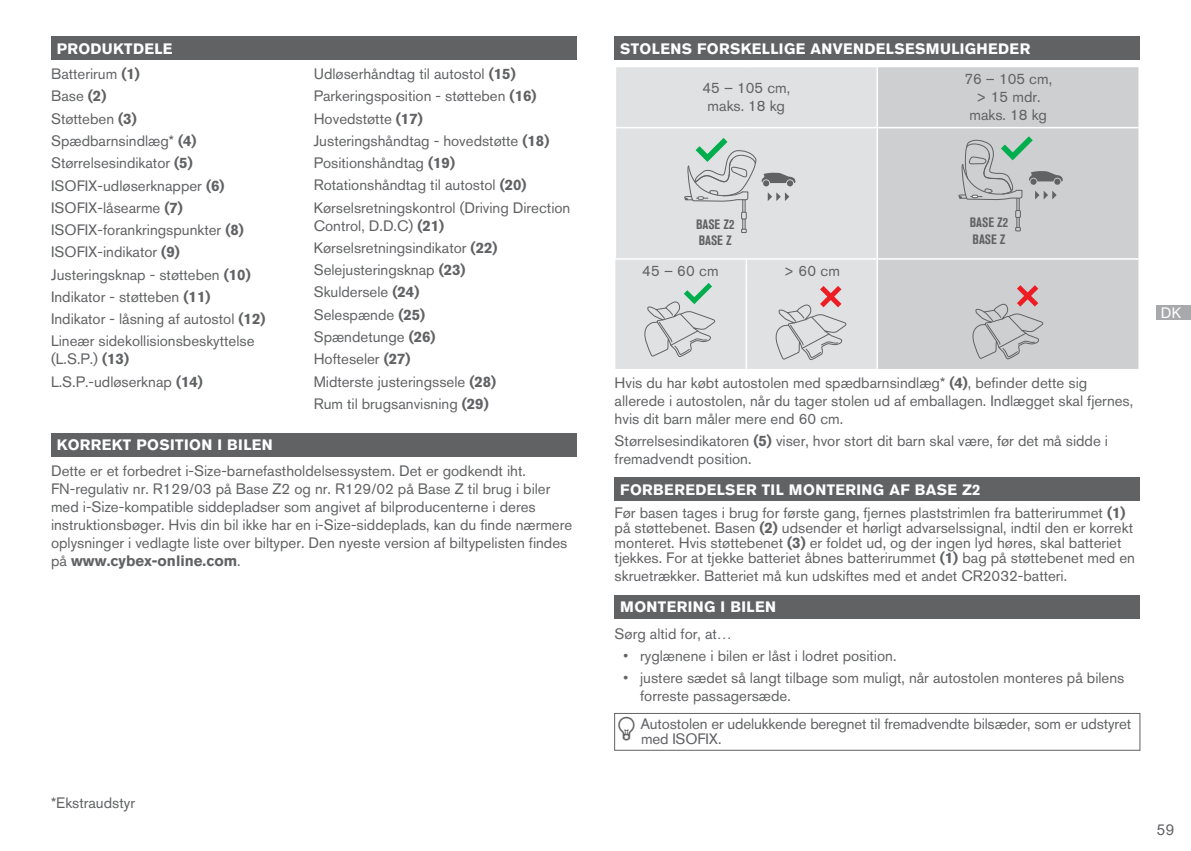
<style>
.page{position:relative;width:1191px;height:851px;background:#fff}
.page>*{position:absolute;margin:0;border:0;box-sizing:border-box;transform-origin:0 0}
.t1{font:15px/22.2px "Akzidenz Grotesk Pro";color:#616264}
.t2{font:700 15px/25.5px "Akzidenz Grotesk Pro";letter-spacing:.025em;color:#fff}
.t3{font:15px "Arial";color:#616264}
.t4{font:15px "Akzidenz Grotesk Pro";color:#fff}
.t5{font:700 condensed 13.5px/16.2px "Akzidenz Grotesk BQ";color:#616264}
.s1{font-weight:400;color:#616264}
.s2{color:#616264}
.s3{font-weight:700}
.s4{font-weight:700;color:#fff}
.s5{font-family:"Arial"}
</style>
<div class="page">
<div style="left:1157px;top:305px;width:34px;height:15px;background:#a7a9ac"></div>
<div style="left:51px;top:37px;width:525px;height:23px;background:#616264"></div>
<div style="left:51px;top:432px;width:525px;height:24px;background:#616264"></div>
<div style="left:614px;top:37px;width:526px;height:23px;background:#616264"></div>
<div style="left:614px;top:477px;width:526px;height:24px;background:#616264"></div>
<div style="left:614px;top:594px;width:526px;height:24px;background:#616264"></div>
<div style="left:614px;top:713px;width:526px;height:37px;border:1px solid #616264"></div>
<div style="left:615px;top:67px;width:261px;height:302px;background:#e0e1e2"></div>
<div style="left:878px;top:67px;width:260px;height:302px;background:#cdcfd0"></div>
<hr style="left:614px;top:67px;width:2px;height:60px;background:#fff">
<hr style="left:614px;top:127px;width:132px;height:1px;background:#fff">
<hr style="left:614px;top:128px;width:2px;height:130px;background:#fff">
<hr style="left:746px;top:127px;width:131px;height:1px;background:#fff">
<hr style="left:877px;top:127px;width:263px;height:1px;background:#fff">
<hr style="left:877px;top:258px;width:263px;height:2px;background:#fff">
<hr style="left:614px;top:258px;width:132px;height:2px;background:#fff">
<hr style="left:746px;top:258px;width:131px;height:2px;background:#fff">
<hr style="left:745px;top:260px;width:2px;height:21px;background:#fff">
<hr style="left:745px;top:281px;width:2px;height:88px;background:#fff">
<svg style="left:683px;top:138px;width:112px;height:95px;background:#d0d4d3"></svg>
<svg style="left:1015px;top:218px;width:5px;height:13px"></svg>
<div style="left:1015px;top:210px;width:5px;height:8px;border:1px solid #616264"></div>
<svg style="left:958px;top:136px;width:104px;height:74px;background:#bac1bf"></svg>
<svg style="left:968px;top:285px;width:76px;height:75px;background:#c5bfc0"></svg>
<svg style="left:640px;top:283px;width:76px;height:74px;background:#ced4d3"></svg>
<svg style="left:771px;top:286px;width:76px;height:75px;background:#d6ced0"></svg>
<p class="t2" style="left:51px;top:36px;width:123px;text-indent:6px">PRODUKTDELE<br><span class="s1">Batterirum</span> <span class="s2">(1)</span></p>
<p class="t1" style="left:51px;top:85px;width:216px">Base <span class="s3">(2)<br></span>Støtteben <span class="s3">(3)<br></span>Spædbarnsindlæg* <span class="s3">(4)<br></span>Størrelsesindikator <span class="s3">(5)<br></span>ISOFIX-udløserknapper <span class="s3">(6)<br></span>ISOFIX-låsearme <span class="s3">(7)<br></span>ISOFIX-forankringspunkter <span class="s3">(8)<br></span>ISOFIX-indikator <span class="s3">(9)<br></span>Justeringsknap - støtteben <span class="s3">(10)<br></span>Indikator - støtteben <span class="s3">(11)<br></span>Indikator - låsning af autostol <span class="s3">(12)<br></span>Lineær sidekollisionsbeskyttelse</p>
<p class="t1" style="left:51px;top:348px;width:153px">(L.S.P.) <span class="s3">(13)<br></span>L.S.P.-udløserknap <span class="s3">(14)</span></p>
<p class="t1" style="left:314px;top:63px;width:258px">Udløserhåndtag til autostol <span class="s3">(15)<br></span>Parkeringsposition - støtteben <span class="s3">(16)<br></span>Hovedstøtte <span class="s3">(17)<br></span>Justeringshåndtag - hovedstøtte <span class="s3">(18)<br></span>Positionshåndtag <span class="s3">(19)<br></span>Rotationshåndtag til autostol <span class="s3">(20)<br></span>Kørselsretningskontrol (Driving Direction</p>
<p class="t1" style="left:314px;top:214px;width:185px">Control, D.D.C) <span class="s3">(21)<br></span>Kørselsretningsindikator <span class="s3">(22)<br></span>Selejusteringsknap <span class="s3">(23)<br></span>Skuldersele <span class="s3">(24)<br></span>Selespænde <span class="s3">(25)<br></span>Spændetunge <span class="s3">(26)<br></span>Hofteseler <span class="s3">(27)<br></span>Midterste justeringssele <span class="s3">(28)<br></span>Rum til brugsanvisning <span class="s3">(29)</span></p>
<p class="t2" style="left:57px;top:431px;width:218px">KORREKT POSITION I BILEN</p>
<p class="t1" style="left:51px;top:462px;width:523px;line-height:18px">Dette er et forbedret i-Size-barnefastholdelsessystem. Det er godkendt iht.<br>FN-regulativ nr. R129/03 på Base Z2 og nr. R129/02 på Base Z til brug i biler med i-Size-kompatible siddepladser som angivet af bilproducenterne i deres instruktionsbøger. Hvis din bil ikke har en i-Size-siddeplads, kan du finde nærmere oplysninger i vedlagte liste over biltyper. Den nyeste version af biltypelisten findes på <span class="s3">www.cybex-online.com</span>.</p>
<p class="t1" style="left:51px;top:791px;width:85px">*Ekstraudstyr</p>
<p class="t2" style="left:620px;top:36px;width:412px">STOLENS FORSKELLIGE ANVENDELSESMULIGHEDER</p>
<p class="t1" style="left:702px;top:78px;width:89px;line-height:18px;text-align:center">45 – 105 cm, maks. 18 kg</p>
<p class="t1" style="left:964px;top:69px;width:89px;line-height:18px;text-align:center">76 – 105 cm, &gt; 15 mdr. maks. 18 kg</p>
<p class="t5" style="left:696px;top:216px;width:40px">BASE Z2<br>BASE Z</p>
<p class="t5" style="left:969px;top:214px;width:40px">BASE Z2<br>BASE Z</p>
<p class="t1" style="left:642px;top:259px;width:78px">45 – 60 cm</p>
<p class="t1" style="left:783px;top:259px;width:58px">&gt; 60 cm</p>
<p class="t1" style="left:614px;top:373px;width:520px;line-height:18px">Hvis du har købt autostolen med spædbarnsindlæg* <span class="s3">(4)</span>, befinder dette sig allerede i autostolen, når du tager stolen ud af emballagen. Indlægget skal fjernes, hvis dit barn måler mere end 60 cm.</p>
<p class="t1" style="left:614px;top:431px;width:495px;line-height:18px">Størrelsesindikatoren <span class="s3">(5)</span> viser, hvor stort dit barn skal være, før det må sidde i fremadvendt position.</p>
<p class="t1" style="left:614px;top:477px;width:512px;line-height:23.4px;text-indent:6px"><span class="s4">FORBEREDELSER TIL MONTERING AF BASE Z2<br></span>Før basen tages i brug for første gang, fjernes plaststrimlen fra batterirummet <span class="s3">(1)</span></p>
<p class="t1" style="left:614px;top:520px;width:522px;line-height:15px">på støttebenet. Basen <span class="s3">(2)</span> udsender et hørligt advarselssignal, indtil den er korrekt monteret. Hvis støttebenet <span class="s3">(3)</span> er foldet ud, og der ingen lyd høres, skal batteriet tjekkes. For at tjekke batteriet åbnes batterirummet <span class="s3">(1)</span> bag på støttebenet med en</p>
<p class="t1" style="left:614px;top:565px;width:454px">skruetrækker. Batteriet må kun udskiftes med et andet CR2032-batteri.</p>
<p class="t2" style="left:620px;top:593px;width:157px">MONTERING I BILEN</p>
<p class="t1" style="left:614px;top:622px;width:119px">Sørg altid for, at…</p>
<p class="t1" style="left:623px;top:644px;width:275px"><span class="s5">•</span> ryglænene i bilen er låst i lodret position.</p>
<p class="t1" style="left:640px;top:668px;width:486px;line-height:18px;text-indent:-17px"><span class="s5">•</span> justere sædet så langt tilbage som muligt, når autostolen monteres på bilens forreste passagersæde.</p>
<p class="t1" style="left:640px;top:716px;width:492px;line-height:15px">Autostolen er udelukkende beregnet til fremadvendte bilsæder, som er udstyret med ISOFIX.</p>
<p class="t4" style="left:1160px;top:303px;width:22px">DK</p>
<p class="t3" style="left:1157px;top:819px;width:19px">59</p>
</div>
